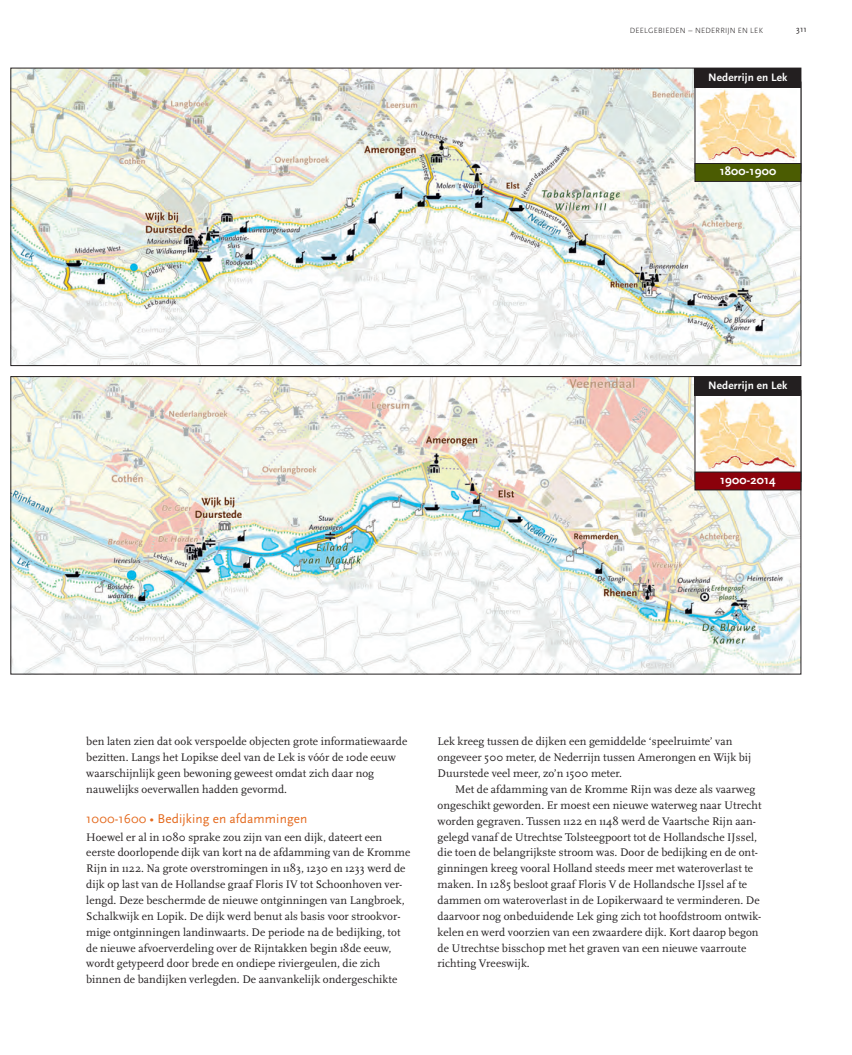
<style>
.page{position:relative;width:852px;height:1055px;background:#fff}
.page>*{position:absolute;margin:0;border:0;box-sizing:border-box;transform-origin:0 0}
.t1{font:13.25px "Scala Sans";letter-spacing:.01em;color:#e4691d}
.t2{font:700 12.5px "Scala Sans";letter-spacing:.015em;color:#fff}
.t3{font:11.5px/15.9px "Scala";letter-spacing:.005em;color:#231f20}
.t4{font:700 11.25px "Scala Sans";letter-spacing:.015em;color:#fff}
.t5{font:8.75px "Scala Sans";color:#231f20}
.t6{font:300 7.88px "Scala Sans";letter-spacing:.03em;color:#231f20}
.s1{font-size:8.75px}
</style>
<div class="page">
<img style="left:13px;top:378px;width:786px;height:294px">
<img style="left:13px;top:70px;width:786px;height:293px">
<div style="left:695px;top:82px;width:106px;height:91px;background:linear-gradient(to right,#fff,#fff)"></div>
<img style="left:696px;top:90px;width:100px;height:73px">
<div style="left:694px;top:68px;width:107px;height:19px;background:#231f20"></div>
<div style="left:695px;top:163px;width:106px;height:18px;background:#4b5c02"></div>
<div style="left:694px;top:163px;width:107px;height:18px;border:1px solid #231f20"></div>
<div style="left:695px;top:390px;width:106px;height:91px;background:#fff"></div>
<img style="left:699px;top:398px;width:97px;height:72px">
<div style="left:694px;top:376px;width:107px;height:20px;background:#231f20"></div>
<div style="left:695px;top:472px;width:106px;height:18px;background:#8b010b"></div>
<div style="left:694px;top:471px;width:107px;height:19px;border:1px solid #231f20"></div>
<p class="t6" style="left:629px;top:26px;width:135px">DEELGEBIEDEN <span class="s1">–</span> NEDERRIJN EN LEK</p>
<p class="t5" style="left:796px;top:26px;width:12px">311</p>
<p class="t4" style="left:708px;top:70px;width:81px">Nederrijn en Lek</p>
<p class="t2" style="left:719px;top:163px;width:58px">1800-1900</p>
<p class="t4" style="left:708px;top:378px;width:81px">Nederrijn en Lek</p>
<p class="t2" style="left:720px;top:471px;width:57px">1900-2014</p>
<p class="t3" style="left:86px;top:734px;width:322px">ben laten zien dat ook verspoelde objecten grote informatiewaarde bezitten. Langs het Lopikse deel van de Lek is vóór de 10de eeuw waarschijnlijk geen bewoning geweest omdat zich daar nog nauwelijks oeverwallen hadden gevormd.</p>
<p class="t1" style="left:86px;top:814px;width:223px">1000-1600 • Bedijking en afdammingen</p>
<p class="t3" style="left:86px;top:829px;width:326px">Hoewel er al in 1080 sprake zou zijn van een dijk, dateert een eerste doorlopende dijk van kort na de afdamming van de Kromme Rijn in 1122. Na grote overstromingen in 1183, 1230 en 1233 werd de dijk op last van de Hollandse graaf Floris IV tot Schoonhoven ver&shy;lengd. Deze beschermde de nieuwe ontginningen van Langbroek, Schalkwijk en Lopik. De dijk werd benut als basis voor strookvor&shy;mige ontginningen landinwaarts. De periode na de bedijking, tot de nieuwe afvoerverdeling over de Rijntakken begin 18de eeuw, wordt getypeerd door brede en ondiepe riviergeulen, die zich binnen de bandijken verlegden. De aanvankelijk ondergeschikte</p>
<p class="t3" style="left:437px;top:734px;width:315px">Lek kreeg tussen de dijken een gemiddelde ‘speelruimte’ van ongeveer 500 meter, de Nederrijn tussen Amerongen en Wijk bij<br>Duurstede veel meer, zo’n 1500 meter.</p>
<p class="t3" style="left:437px;top:781px;width:325px;text-indent:18px">Met de afdamming van de Kromme Rijn was deze als vaarweg ongeschikt geworden. Er moest een nieuwe waterweg naar Utrecht worden gegraven. Tussen 1122 en 1148 werd de Vaartsche Rijn aan&shy;gelegd vanaf de Utrechtse Tolsteegpoort tot de Hollandsche IJssel, die toen de belangrijkste stroom was. Door de bedijking en de ont&shy;ginningen kreeg vooral Holland steeds meer met wateroverlast te maken. In 1285 besloot graaf Floris V de Hollandsche IJssel af te dammen om wateroverlast in de Lopikerwaard te verminderen. De daarvoor nog onbeduidende Lek ging zich tot hoofdstroom ontwik&shy;kelen en werd voorzien van een zwaardere dijk. Kort daarop begon de Utrechtse bisschop met het graven van een nieuwe vaarroute richting Vreeswijk.</p>
</div>
